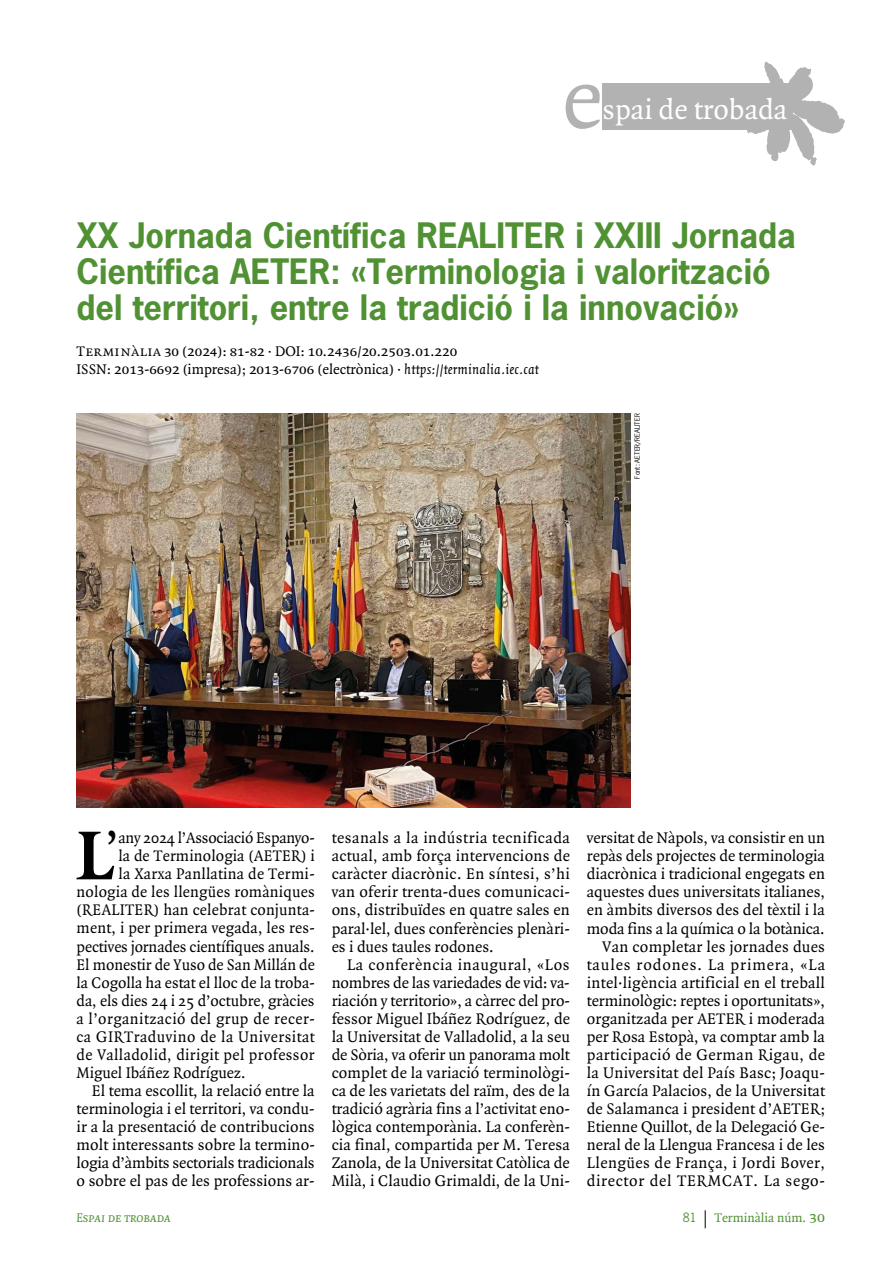
<style>
.page{position:relative;width:893px;height:1263px;background:#fff}
.page>*{position:absolute;margin:0;border:0;box-sizing:border-box;transform-origin:0 0}
.t1{font:93px "Quadraat";color:#b3b2b2}
.t2{font:700 74.25px "Quadraat";color:#000}
.t3{font:700 33px/36.2px "News Gothic";color:#509133}
.t4{font:30px "Quadraat";color:#fff}
.t5{font:16.5px/18px "Quadraat";letter-spacing:.005em;color:#000;text-align:justify}
.t6{font:16.5px "Quadraat";letter-spacing:.03em;color:#000}
.t7{font:16.5px "Quadraat";letter-spacing:.025em;color:#000}
.t8{font:16.5px "Quadraat";letter-spacing:-.015em;color:#000}
.t9{font:italic 15px "Quadraat";letter-spacing:.01em;color:#000}
.t10{font:15px "Quadraat Small Caps";color:#000}
.t11{font:13.5px "Quadraat";color:#509133}
.t12{font:13.5px "Quadraat Italic Small Caps";color:#509133}
.t13{font:12px "News Gothic";color:#509133}
.t14{font:6.75px "News Gothic";color:#000}
.s1{font-family:"Quadraat Small Caps";font-style:normal}
.s2{font-style:normal}
.s3{font-family:"Quadraat Small Caps";font-size:15.75px}
</style>
<div class="page">
<svg style="left:705px;top:1210px;width:1px;height:18px"></svg>
<div style="left:602px;top:83px;width:190px;height:46px;background:#b3b2b2"></div>
<svg style="left:738px;top:62px;width:107px;height:104px"></svg>
<img style="left:77px;top:413px;width:553px;height:394px">
<h1 class="t1" style="left:562px;top:50px;width:42px">e</h1>
<h3 class="t4" style="left:603px;top:94px;width:186px">spai de trobada</h3>
<h3 class="t3" style="left:77px;top:216px;width:721px">XX Jornada Científica REALITER i XXIII Jornada<br>Científica AETER: «Terminologia i valorització del territori, entre la tradició i la innovació»</h3>
<p class="t10" style="left:77px;top:343px;width:382px">Terminàlia 30 (2024): 81-82 · DOI: 10.2436/20.2503.01.220</p>
<p class="t9" style="left:77px;top:361px;width:464px"><span class="s1">ISSN: 2013-6692</span> <span class="s2">(impresa);</span> <span class="s1">2013-6706</span> <span class="s2">(electrònica) ·</span> https://terminalia.iec.cat</p>
<p class="t14" style="left:633px;top:479px;width:67px;rotate:-90deg">Font: AETER/REALITER</p>
<h2 class="t2" style="left:77px;top:817px;width:42px">L<sup>’</sup></h2>
<p class="t8" style="left:118px;top:829px;width:198px">any 2024 l’Associació Espanyo-</p>
<p class="t5" style="left:118px;top:847px;width:198px">la de Terminologia (AETER) i</p>
<p class="t5" style="left:118px;top:865px;width:198px">la Xarxa Panllatina de Termi-</p>
<p class="t5" style="left:77px;top:884px;width:240px">nologia de les llengües romàniques</p>
<p class="t5" style="left:77px;top:902px;width:240px">(REALITER) han celebrat conjunta-</p>
<p class="t5" style="left:77px;top:920px;width:240px">ment, i per primera vegada, les res-</p>
<p class="t5" style="left:77px;top:938px;width:240px">pectives jornades científiques anuals.</p>
<p class="t5" style="left:77px;top:956px;width:240px">El monestir de Yuso de San Millán de</p>
<p class="t5" style="left:77px;top:974px;width:240px">la Cogolla ha estat el lloc de la troba-</p>
<p class="t5" style="left:77px;top:992px;width:240px">da, els dies 24 i 25 d’octubre, gràcies</p>
<p class="t6" style="left:77px;top:1010px;width:240px">a l’organització del grup de recer-</p>
<p class="t6" style="left:77px;top:1028px;width:240px">ca GIRTraduvino de la Universitat</p>
<p class="t7" style="left:77px;top:1046px;width:239px">de Valladolid, dirigit pel professor</p>
<p class="t5" style="left:77px;top:1064px;width:171px">Miguel Ibáñez Rodríguez.</p>
<p class="t5" style="left:92px;top:1082px;width:224px">El tema escollit, la relació entre la</p>
<p class="t5" style="left:77px;top:1100px;width:240px">terminologia i el territori, va condu-</p>
<p class="t5" style="left:77px;top:1118px;width:240px">ir a la presentació de contribucions</p>
<p class="t5" style="left:77px;top:1136px;width:240px">molt interessants sobre la termino-</p>
<p class="t5" style="left:77px;top:1154px;width:240px">logia d’àmbits sectorials tradicionals</p>
<p class="t5" style="left:77px;top:1172px;width:240px">o sobre el pas de les professions ar-</p>
<p class="t5" style="left:332px;top:829px;width:240px">tesanals a la indústria tecnificada actual, amb força intervencions de caràcter diacrònic. En síntesi, s’hi van oferir trenta-dues comunicaci&shy;ons, distribuïdes en quatre sales en paral·lel, dues conferències plenàri&shy;es i dues taules rodones.</p>
<p class="t5" style="left:332px;top:956px;width:240px;text-indent:15px">La conferència inaugural, «Los nombres de las variedades de vid: va&shy;riación y territorio», a càrrec del pro&shy;fessor Miguel Ibáñez Rodríguez, de la Universitat de Valladolid, a la seu de Sòria, va oferir un panorama molt complet de la variació terminològi&shy;ca de les varietats del raïm, des de la tradició agrària fins a l’activitat eno&shy;lògica contemporània. La conferèn&shy;cia final, compartida per M. Teresa Zanola, de la Universitat Catòlica de Milà, i Claudio Grimaldi, de la Uni-</p>
<p class="t5" style="left:587px;top:829px;width:240px;text-align:right">versitat de Nàpols, va consistir en un repàs dels projectes de terminologia diacrònica i tradicional engegats en aquestes dues universitats italianes, en àmbits diversos des del tèxtil i la moda fins a la química o la botànica.<br>Van completar les jornades dues taules rodones. La primera, «La intel·ligència artificial en el treball terminològic: reptes i oportunitats», organitzada per AETER i moderada per Rosa Estopà, va comptar amb la participació de German Rigau, de la Universitat del País Basc; Joaqu&shy;ín García Palacios, de la Universitat de Salamanca i president d’AETER; Etienne Quillot, de la Delegació Ge&shy;neral de la Llengua Francesa i de les Llengües de França, i Jordi Bover, director del TERMCAT. La sego-</p>
<p class="t12" style="left:77px;top:1211px;width:96px">Espai de trobada</p>
<p class="t13" style="left:683px;top:1210px;width:15px">81</p>
<p class="t11" style="left:714px;top:1211px;width:112px">Terminàlia núm. <span class="s3">30</span></p>
</div>
